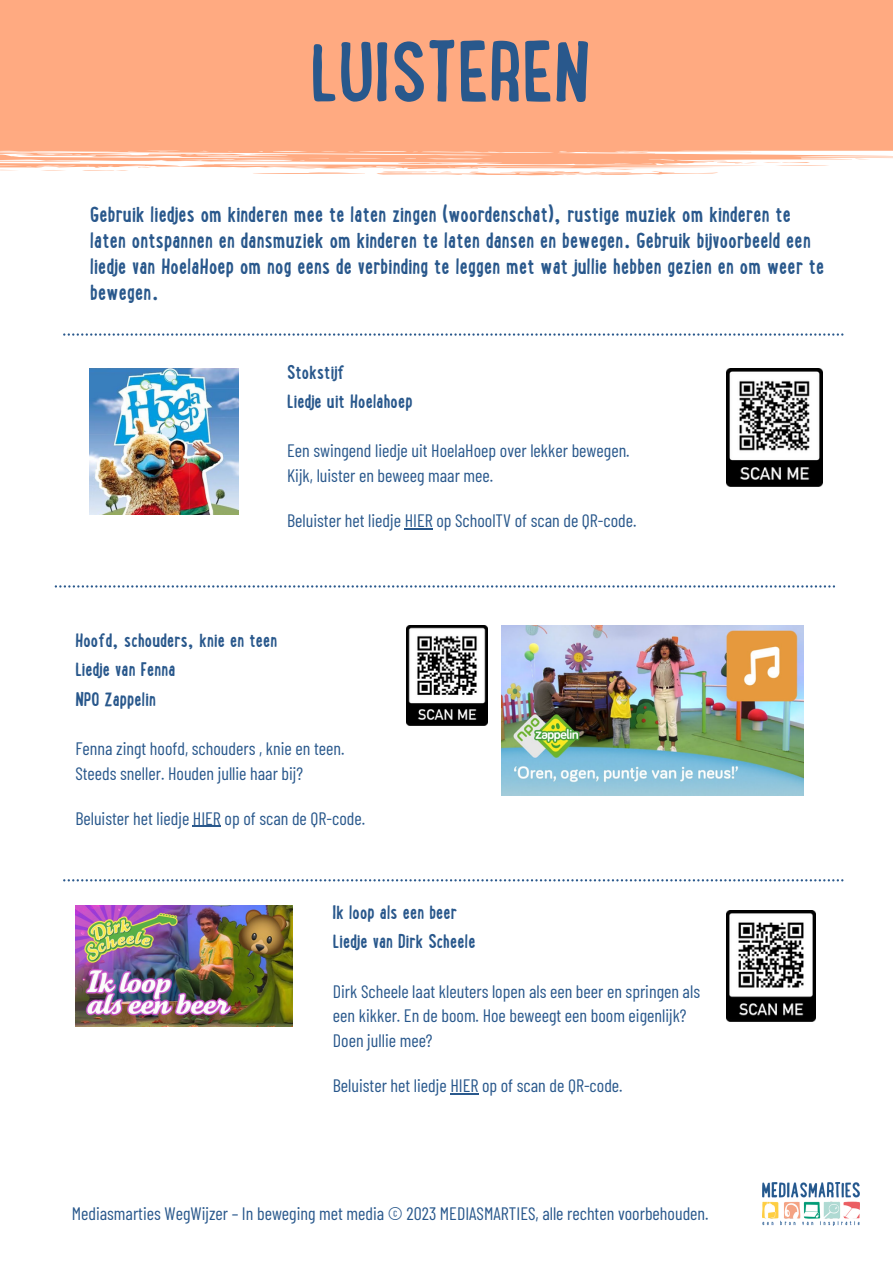
<style>
.page{position:relative;width:893px;height:1264px;background:#fff}
.page>*{position:absolute;margin:0;border:0;box-sizing:border-box;transform-origin:0 0}
.t1{font:700 89.85px "Lunch Box";color:#29588c}
.t2{font:700 24px/25.8px "Lunch Box";color:#29588c}
.t3{font:700 21px/29.2px "Lunch Box";color:#29588c}
.t4{font:18px/24.8px "Barlow Condensed";color:#29588c}
</style>
<div class="page">
<div style="left:0;top:0;width:892px;height:168px;background:#ffaa81"></div>
<div style="left:0;top:30px;width:80px;height:132px;background:#ffaa81"></div>
<svg style="left:42px;top:170px;width:23px;height:1px"></svg>
<svg style="left:0;top:170px;width:17px;height:1px"></svg>
<svg style="left:854px;top:159px;width:16px;height:1px"></svg>
<svg style="left:82px;top:170px;width:46px;height:1px"></svg>
<svg style="left:252px;top:162px;width:577px;height:14px"></svg>
<svg style="left:586px;top:152px;width:69px;height:1px"></svg>
<svg style="left:137px;top:167px;width:14px;height:1px"></svg>
<svg style="left:55px;top:585px;width:780px;height:2px"></svg>
<svg style="left:63px;top:333px;width:780px;height:3px"></svg>
<img style="left:762px;top:1182px;width:97px;height:43px">
<img style="left:89px;top:368px;width:150px;height:146px">
<img style="left:726px;top:368px;width:96px;height:118px">
<hr style="left:193px;top:825px;width:28px;height:2px;background:#29588c">
<img style="left:501px;top:626px;width:302px;height:169px">
<img style="left:406px;top:626px;width:81px;height:100px">
<svg style="left:63px;top:879px;width:780px;height:2px"></svg>
<img style="left:726px;top:910px;width:89px;height:111px">
<img style="left:75px;top:905px;width:217px;height:121px">
<svg style="left:404px;top:528px;width:28px;height:1px"></svg>
<svg style="left:450px;top:1093px;width:28px;height:1px"></svg>
<h1 class="t1" style="left:310px;top:39px;width:281px">LUISTEREN</h1>
<p class="t2" style="left:90px;top:204px;width:735px">Gebruik liedjes om kinderen mee te laten zingen (woordenschat), rustige muziek om kinderen te laten ontspannen en dansmuziek om kinderen te laten dansen en bewegen. Gebruik bijvoorbeeld een liedje van HoelaHoep om nog eens de verbinding te leggen met wat jullie hebben gezien en om weer te bewegen.</p>
<p class="t3" style="left:287px;top:360px;width:127px">Stokstijf<br>Liedje uit Hoelahoep</p>
<p class="t4" style="left:287px;top:437px;width:344px">Een swingend liedje uit HoelaHoep over lekker bewegen.<br>Kijk, luister en beweeg maar mee.</p>
<p class="t4" style="left:287px;top:507px;width:351px">Beluister het liedje HIER op SchoolTV of scan de QR-code.</p>
<p class="t3" style="left:75px;top:628px;width:204px">Hoofd, schouders, knie en teen<br>Liedje van Fenna<br>NPO Zappelin</p>
<p class="t4" style="left:75px;top:735px;width:271px">Fenna zingt hoofd, schouders , knie en teen.<br>Steeds sneller. Houden jullie haar bij?</p>
<p class="t4" style="left:75px;top:805px;width:291px">Beluister het liedje HIER op of scan de QR-code.</p>
<p class="t3" style="left:333px;top:900px;width:144px">Ik loop als een beer<br>Liedje van Dirk Scheele</p>
<p class="t4" style="left:333px;top:977px;width:368px">Dirk Scheele laat kleuters lopen als een beer en springen als een kikker. En de boom. Hoe beweegt een boom eigenlijk?<br>Doen jullie mee?</p>
<p class="t4" style="left:333px;top:1072px;width:291px">Beluister het liedje HIER op of scan de QR-code.</p>
<p class="t4" style="left:72px;top:1200px;width:638px">Mediasmarties WegWijzer – In beweging met media © 2023 MEDIASMARTIES, alle rechten voorbehouden.</p>
</div>
